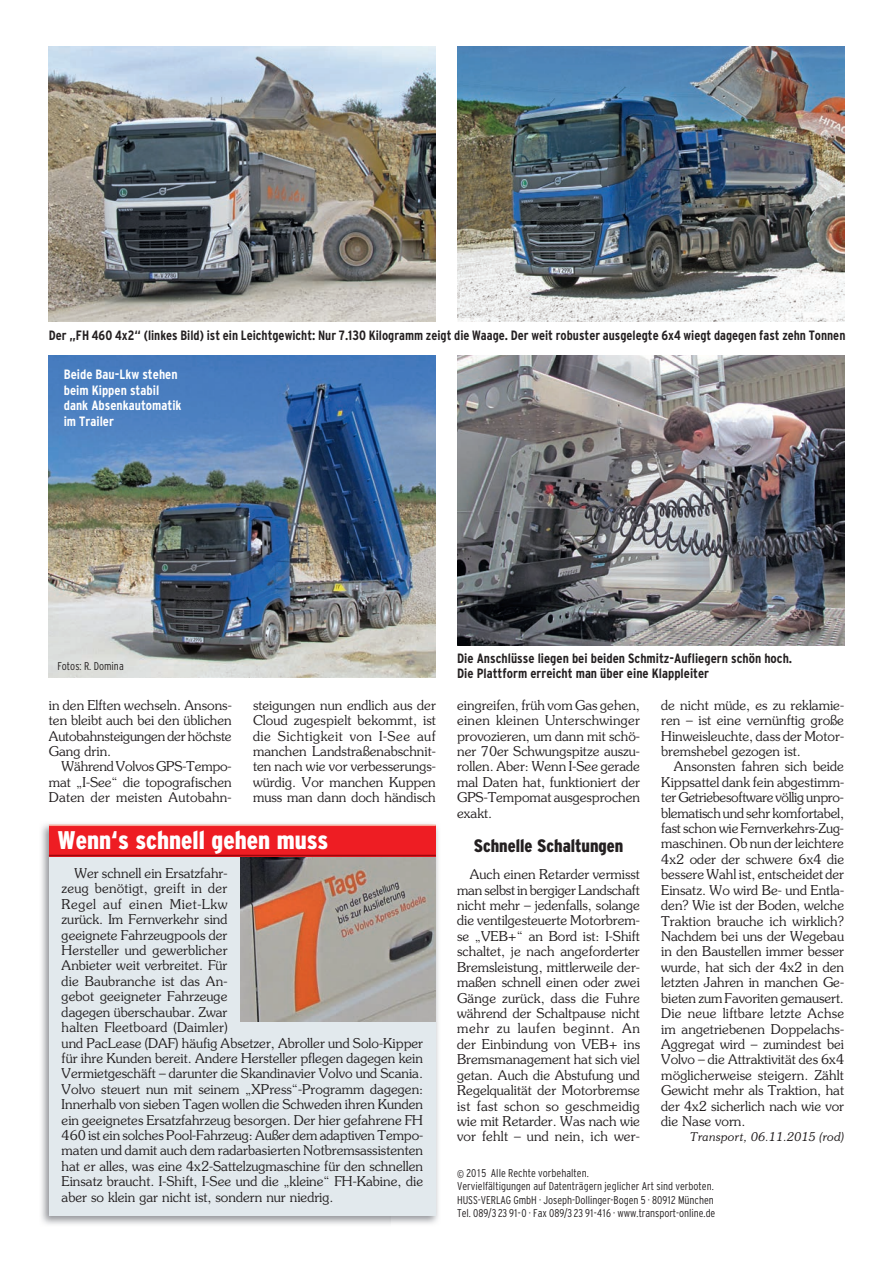
<style>
.page{position:relative;width:893px;height:1263px;background:#fff}
.page>*{position:absolute;margin:0;border:0;box-sizing:border-box;transform-origin:0 0}
.t1{font:900 condensed 25.5px "Interstate";color:#fff}
.t2{font:900 condensed 18px "Interstate";color:#231f20}
.t3{font:300 13.5px/15.5px "Souvenir Std";color:#231f20;text-align:justify}
.t4{font:700 condensed 13.5px/15.5px "Interstate";color:#231f20}
.t5{font:700 condensed 13.5px/15.5px "Interstate";color:#fff}
.t6{font:italic 300 12px "Souvenir Std";color:#231f20}
.t7{font:300 condensed 11.25px/13.5px "Interstate";color:#231f20}
</style>
<div class="page">
<img style="left:49px;top:355px;width:387px;height:323px">
<img style="left:41px;top:824px;width:398px;height:401px">
<div style="left:49px;top:825px;width:387px;height:390px;background:#e2e9ed"></div>
<img style="left:240px;top:856px;width:196px;height:166px">
<div style="left:49px;top:825px;width:387px;height:31px;background:#ee1d23"></div>
<hr style="left:49px;top:824px;width:387px;height:2px;background:#f8aa9b">
<hr style="left:49px;top:855px;width:387px;height:1px;background:#9d070d">
<img style="left:457px;top:355px;width:387px;height:290px">
<img style="left:49px;top:47px;width:386px;height:274px">
<img style="left:457px;top:47px;width:387px;height:274px">
<p class="t4" style="left:49px;top:327px;width:798px">Der „FH 460 4x2“ (linkes Bild) ist ein Leichtgewicht: Nur 7.130 Kilogramm zeigt die Waage. Der weit robuster ausgelegte 6x4 wiegt dagegen fast zehn Tonnen</p>
<p class="t5" style="left:64px;top:367px;width:119px">Beide Bau-Lkw stehen beim Kippen stabil dank Absenkautomatik im Trailer</p>
<p class="t7" style="left:57px;top:659px;width:68px">Fotos: R. Domina</p>
<p class="t4" style="left:457px;top:650px;width:337px">Die Anschlüsse liegen bei beiden Schmitz-Aufliegern schön hoch.<br>Die Plattform erreicht man über eine Klappleiter</p>
<p class="t3" style="left:49px;top:697px;width:184px">in den Elften wechseln. Ansons&shy;ten bleibt auch bei den üblichen Autobahnsteigungen der höchste Gang drin.</p>
<p class="t3" style="left:49px;top:759px;width:184px;text-indent:13px">Während Volvos GPS-Tempo&shy;mat „I-See“ die topografischen Daten der meisten Autobahn-</p>
<p class="t3" style="left:253px;top:697px;width:184px">steigungen nun endlich aus der Cloud zugespielt bekommt, ist die Sichtigkeit von I-See auf manchen Landstraßenabschnit&shy;ten nach wie vor verbesserungs&shy;würdig. Vor manchen Kuppen muss man dann doch händisch</p>
<p class="t3" style="left:457px;top:697px;width:184px">eingreifen, früh vom Gas gehen, einen kleinen Unterschwinger provozieren, um dann mit schö&shy;ner 70er Schwungspitze auszu&shy;rollen. Aber: Wenn I-See gerade mal Daten hat, funktioniert der GPS-Tempomat ausgesprochen exakt.</p>
<h2 class="t2" style="left:474px;top:835px;width:151px">Schnelle Schaltungen</h2>
<p class="t3" style="left:457px;top:867px;width:184px;text-indent:13px">Auch einen Retarder vermisst man selbst in bergiger Landschaft nicht mehr – jedenfalls, solange die ventilgesteuerte Motorbrem&shy;se „VEB+“ an Bord ist: I-Shift schaltet, je nach angeforderter Bremsleistung, mittlerweile der&shy;maßen schnell einen oder zwei Gänge zurück, dass die Fuhre während der Schaltpause nicht mehr zu laufen beginnt. An der Einbindung von VEB+ ins Bremsmanagement hat sich viel getan. Auch die Abstufung und Regelqualität der Motorbremse ist fast schon so geschmeidig wie mit Retarder. Was nach wie vor fehlt – und nein, ich wer-</p>
<p class="t3" style="left:661px;top:697px;width:184px">de nicht müde, es zu reklamie&shy;ren – ist eine vernünftig große Hinweisleuchte, dass der Motor&shy;bremshebel gezogen ist.</p>
<p class="t3" style="left:661px;top:759px;width:184px;text-indent:13px">Ansonsten fahren sich beide Kippsattel dank fein abgestimm&shy;ter Getriebesoftware völlig unpro&shy;blematisch und sehr komfortabel, fast schon wie Fernverkehrs-Zug&shy;maschinen. Ob nun der leichtere 4x2 oder der schwere 6x4 die bessere Wahl ist, entscheidet der Einsatz. Wo wird Be- und Entla&shy;den? Wie ist der Boden, welche Traktion brauche ich wirklich?<br>Nachdem bei uns der Wegebau in den Baustellen immer besser wurde, hat sich der 4x2 in den letzten Jahren in manchen Ge&shy;bieten zum Favoriten gemausert.<br>Die neue liftbare letzte Achse im angetriebenen Doppelachs-Aggregat wird – zumindest bei Volvo – die Attraktivität des 6x4 möglicherweise steigern. Zählt Gewicht mehr als Traktion, hat der 4x2 sicherlich nach wie vor die Nase vorn.</p>
<p class="t6" style="left:690px;top:1130px;width:156px">Transport, 06.11.2015 (rod)</p>
<h1 class="t1" style="left:57px;top:825px;width:272px">Wenn‘s schnell gehen muss</h1>
<p class="t3" style="left:62px;top:865px;width:363px;text-align:left;text-indent:13px">Wer schnell ein Ersatzfahr-<br>zeug benötigt, greift in der<br>Regel auf einen Miet-Lkw<br>zurück. Im Fernverkehr sind<br>geeignete Fahrzeugpools der<br>Hersteller und gewerblicher<br>Anbieter weit verbreitet. Für<br>die Baubranche ist das An-<br>gebot geeigneter Fahrzeuge<br>dagegen überschaubar. Zwar<br>halten Fleetboard (Daimler)<br>und PacLease (DAF) häufig Absetzer, Abroller und Solo-Kipper für ihre Kunden bereit. Andere Hersteller pflegen dagegen kein Vermietgeschäft – darunter die Skandinavier Volvo und Scania.<br>Volvo steuert nun mit seinem „XPress“-Programm dagegen:<br>Innerhalb von sieben Tagen wollen die Schweden ihren Kunden ein geeignetes Ersatzfahrzeug besorgen. Der hier gefahrene FH 460 ist ein solches Pool-Fahrzeug: Außer dem adaptiven Tempo&shy;maten und damit auch dem radarbasierten Notbremsassistenten hat er alles, was eine 4x2-Sattelzugmaschine für den schnellen Einsatz braucht. I-Shift, I-See und die „kleine“ FH-Kabine, die aber so klein gar nicht ist, sondern nur niedrig.</p>
<p class="t7" style="left:457px;top:1166px;width:260px">© 2015 Alle Rechte vorbehalten.<br>Vervielfältigungen auf Datenträgern jeglicher Art sind verboten.<br>HUSS-VERLAG GmbH · Joseph-Dollinger-Bogen 5 · 80912 München Tel. 089/3 23 91-0 · Fax 089/3 23 91-416 · www.transport-online.de</p>
</div>
